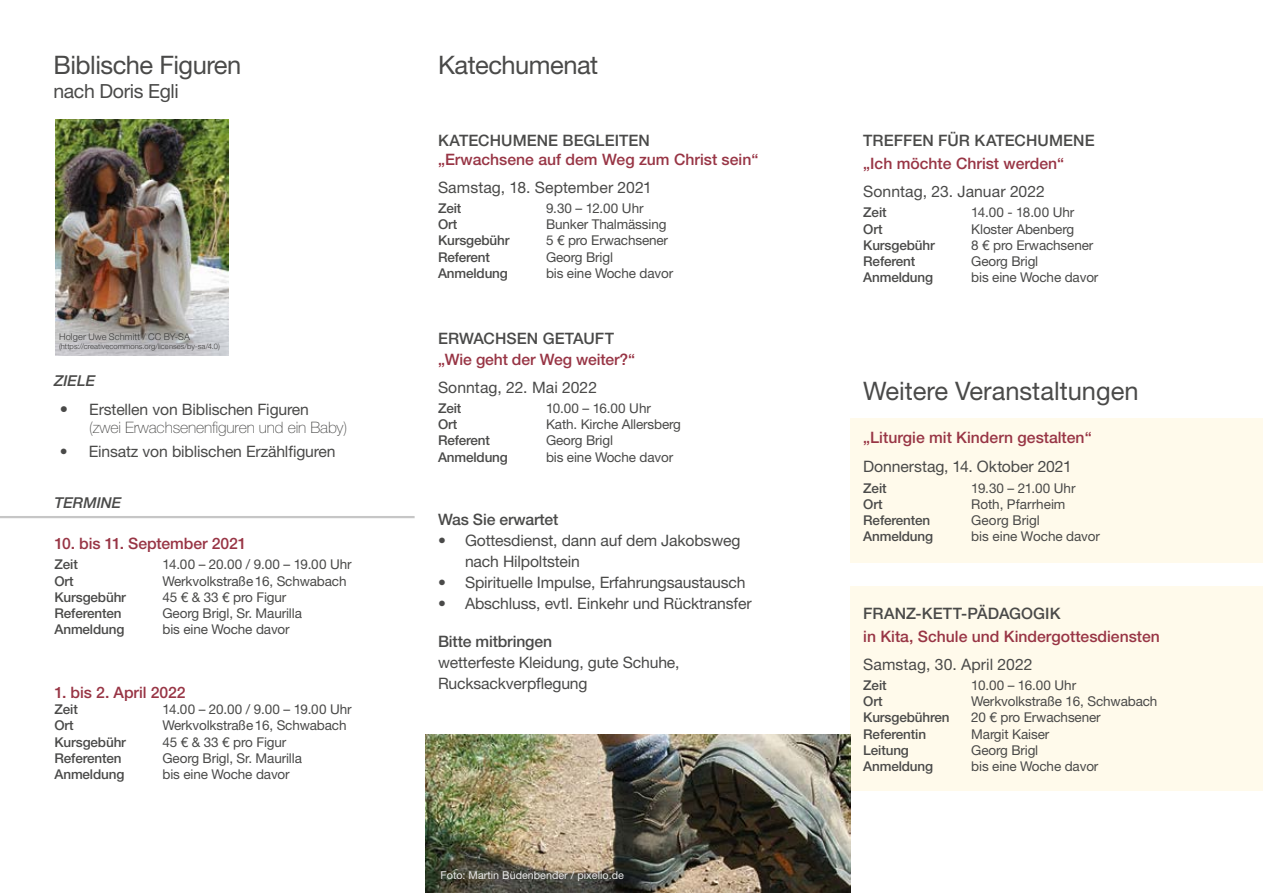
<style>
.page{position:relative;width:1263px;height:893px;background:#fff}
.page>*{position:absolute;margin:0;border:0;box-sizing:border-box;transform-origin:0 0}
.t1{font:25.5px "Helvetica Neue LT";letter-spacing:-.02em;color:#4a4a49}
.t2{font:25.5px "Helvetica Neue LT";color:#4a4a49}
.t3{font:19.5px "Helvetica Neue LT";letter-spacing:-.02em;color:#4a4a49}
.t4{font:15.75px/21px "Helvetica Neue LT";letter-spacing:-.01em;color:#4a4a49}
.t5{font:500 15.75px "Helvetica Neue LT";color:#983545}
.t6{font:500 15.75px "Helvetica Neue LT";color:#4a4a49}
.t7{font:100 15.75px/18.9px "Helvetica Neue LT";letter-spacing:-.01em;color:#4a4a49}
.t8{font:italic 500 15px "Helvetica Neue LT";color:#4a4a49}
.t9{font:13.5px "Helvetica Neue LT";letter-spacing:-.01em;color:#4a4a49}
.t10{font:500 13.5px "Helvetica Neue LT";letter-spacing:-.01em;color:#4a4a49}
.t11{font:10.8px "Helvetica Neue LT";color:#e9e9e9}
.t12{font:300 9.3px "Helvetica Neue LT";letter-spacing:.01em;color:#3c3c3b}
.t13{font:300 7.5px "Helvetica Neue LT";letter-spacing:.01em;color:#3c3c3b}
.s1{font-weight:700;font-style:italic;font-size:16.5px}
.s2{font-weight:400}
</style>
<div class="page">
<div style="left:850px;top:418px;width:413px;height:144px;background:#fffaeb"></div>
<div style="left:850px;top:587px;width:413px;height:204px;background:#fffaeb"></div>
<img style="left:55px;top:120px;width:173px;height:235px">
<hr style="left:0;top:516px;width:415px;height:2px;background:#c6c6c6">
<img style="left:425px;top:735px;width:425px;height:158px">
<h1 class="t1" style="left:53px;top:50px;width:189px">Biblische Figuren</h1>
<h2 class="t3" style="left:53px;top:79px;width:127px">nach Doris Egli</h2>
<p class="t12" style="left:59px;top:331px;width:133px">Holger Uwe Schmitt / CC BY-SA</p>
<p class="t13" style="left:59px;top:341px;width:162px">(https://creativecommons.org/licenses/by-sa/4.0)</p>
<p class="t8" style="left:54px;top:372px;width:43px">ZIELE</p>
<p class="t7" style="left:89px;top:399px;width:259px;text-indent:-30px"><span class="s1">•</span> <span class="s2">Erstellen von Biblischen Figuren<br></span>(zwei Erwachsenenfiguren und ein Baby)</p>
<p class="t4" style="left:60px;top:440px;width:277px">• Einsatz von biblischen Erzählfiguren</p>
<p class="t8" style="left:55px;top:494px;width:68px">TERMINE</p>
<p class="t5" style="left:55px;top:534px;width:193px">10. bis 11. September 2021</p>
<p class="t10" style="left:55px;top:556px;width:25px">Zeit</p>
<p class="t9" style="left:163px;top:556px;width:191px">14.00 – 20.00 / 9.00 – 19.00 Uhr</p>
<p class="t10" style="left:55px;top:573px;width:21px">Ort</p>
<p class="t9" style="left:163px;top:573px;width:186px">Werkvolkstraße16, Schwabach</p>
<p class="t10" style="left:55px;top:589px;width:73px">Kursgebühr</p>
<p class="t9" style="left:163px;top:589px;width:125px">45 € &amp; 33 € pro Figur</p>
<p class="t10" style="left:55px;top:605px;width:69px">Referenten</p>
<p class="t9" style="left:163px;top:605px;width:141px">Georg Brigl, Sr. Maurilla</p>
<p class="t10" style="left:55px;top:621px;width:71px">Anmeldung</p>
<p class="t9" style="left:163px;top:621px;width:129px">bis eine Woche davor</p>
<p class="t5" style="left:55px;top:683px;width:133px">1. bis 2. April 2022</p>
<p class="t10" style="left:55px;top:701px;width:25px">Zeit</p>
<p class="t9" style="left:163px;top:701px;width:191px">14.00 – 20.00 / 9.00 – 19.00 Uhr</p>
<p class="t10" style="left:55px;top:718px;width:21px">Ort</p>
<p class="t9" style="left:163px;top:718px;width:186px">Werkvolkstraße16, Schwabach</p>
<p class="t10" style="left:55px;top:734px;width:73px">Kursgebühr</p>
<p class="t9" style="left:163px;top:734px;width:125px">45 € &amp; 33 € pro Figur</p>
<p class="t10" style="left:55px;top:750px;width:69px">Referenten</p>
<p class="t9" style="left:163px;top:750px;width:141px">Georg Brigl, Sr. Maurilla</p>
<p class="t10" style="left:55px;top:766px;width:71px">Anmeldung</p>
<p class="t9" style="left:163px;top:766px;width:129px">bis eine Woche davor</p>
<h1 class="t1" style="left:438px;top:50px;width:162px">Katechumenat</h1>
<p class="t6" style="left:438px;top:131px;width:213px">KATECHUMENE BEGLEITEN</p>
<p class="t5" style="left:438px;top:150px;width:322px">„Erwachsene auf dem Weg zum Christ sein“</p>
<p class="t4" style="left:438px;top:176px;width:216px">Samstag, 18. September 2021</p>
<p class="t10" style="left:438px;top:200px;width:25px">Zeit</p>
<p class="t9" style="left:546px;top:200px;width:99px">9.30 – 12.00 Uhr</p>
<p class="t10" style="left:438px;top:216px;width:21px">Ort</p>
<p class="t9" style="left:546px;top:216px;width:122px">Bunker Thalmässing</p>
<p class="t10" style="left:438px;top:233px;width:73px">Kursgebühr</p>
<p class="t9" style="left:546px;top:233px;width:124px">5 € pro Erwachsener</p>
<p class="t10" style="left:438px;top:249px;width:54px">Referent</p>
<p class="t9" style="left:546px;top:249px;width:68px">Georg Brigl</p>
<p class="t10" style="left:438px;top:265px;width:71px">Anmeldung</p>
<p class="t9" style="left:546px;top:265px;width:129px">bis eine Woche davor</p>
<p class="t6" style="left:438px;top:329px;width:178px">ERWACHSEN GETAUFT</p>
<p class="t5" style="left:438px;top:350px;width:199px">„Wie geht der Weg weiter?“</p>
<p class="t4" style="left:438px;top:376px;width:161px">Sonntag, 22. Mai 2022</p>
<p class="t10" style="left:438px;top:400px;width:25px">Zeit</p>
<p class="t9" style="left:546px;top:400px;width:106px">10.00 – 16.00 Uhr</p>
<p class="t10" style="left:438px;top:416px;width:21px">Ort</p>
<p class="t9" style="left:546px;top:416px;width:136px">Kath. Kirche Allersberg</p>
<p class="t10" style="left:438px;top:433px;width:54px">Referent</p>
<p class="t9" style="left:546px;top:433px;width:68px">Georg Brigl</p>
<p class="t10" style="left:438px;top:449px;width:71px">Anmeldung</p>
<p class="t9" style="left:546px;top:449px;width:129px">bis eine Woche davor</p>
<p class="t6" style="left:438px;top:510px;width:122px">Was Sie erwartet</p>
<p class="t4" style="left:465px;top:529px;width:277px;text-indent:-27px">• Gottesdienst, dann auf dem Jakobsweg nach Hilpoltstein</p>
<p class="t4" style="left:438px;top:571px;width:309px">• Spirituelle Impulse, Erfahrungsaustausch</p>
<p class="t4" style="left:438px;top:592px;width:315px">• Abschluss, evtl. Einkehr und Rücktransfer</p>
<p class="t6" style="left:438px;top:632px;width:116px">Bitte mitbringen</p>
<p class="t4" style="left:438px;top:651px;width:243px">wetterfeste Kleidung, gute Schuhe,<br>Rucksackverpflegung</p>
<p class="t11" style="left:441px;top:868px;width:185px">Foto: Martin Büdenbender / pixelio.de</p>
<p class="t6" style="left:863px;top:131px;width:233px">TREFFEN FÜR KATECHUMENE</p>
<p class="t5" style="left:863px;top:154px;width:203px">„Ich möchte Christ werden“</p>
<p class="t4" style="left:863px;top:181px;width:183px">Sonntag, 23. Januar 2022</p>
<p class="t10" style="left:863px;top:204px;width:25px">Zeit</p>
<p class="t9" style="left:971px;top:204px;width:105px">14.00 - 18.00 Uhr</p>
<p class="t10" style="left:863px;top:221px;width:21px">Ort</p>
<p class="t9" style="left:971px;top:221px;width:104px">Kloster Abenberg</p>
<p class="t10" style="left:863px;top:237px;width:73px">Kursgebühr</p>
<p class="t9" style="left:971px;top:237px;width:124px">8 € pro Erwachsener</p>
<p class="t10" style="left:863px;top:253px;width:54px">Referent</p>
<p class="t9" style="left:971px;top:253px;width:69px">Georg Brigl</p>
<p class="t10" style="left:863px;top:269px;width:71px">Anmeldung</p>
<p class="t9" style="left:971px;top:269px;width:129px">bis eine Woche davor</p>
<h1 class="t2" style="left:863px;top:375px;width:277px">Weitere Veranstaltungen</h1>
<p class="t5" style="left:863px;top:428px;width:230px">„Liturgie mit Kindern gestalten“</p>
<p class="t4" style="left:863px;top:456px;width:210px">Donnerstag, 14. Oktober 2021</p>
<p class="t10" style="left:863px;top:480px;width:25px">Zeit</p>
<p class="t9" style="left:971px;top:480px;width:106px">19.30 – 21.00 Uhr</p>
<p class="t10" style="left:863px;top:496px;width:21px">Ort</p>
<p class="t9" style="left:971px;top:496px;width:96px">Roth, Pfarrheim</p>
<p class="t10" style="left:863px;top:512px;width:69px">Referenten</p>
<p class="t9" style="left:971px;top:512px;width:70px">Georg Brigl</p>
<p class="t10" style="left:863px;top:528px;width:71px">Anmeldung</p>
<p class="t9" style="left:971px;top:528px;width:130px">bis eine Woche davor</p>
<p class="t6" style="left:863px;top:604px;width:199px">FRANZ-KETT-PÄDAGOGIK</p>
<p class="t5" style="left:863px;top:627px;width:298px">in Kita, Schule und Kindergottesdiensten</p>
<p class="t4" style="left:863px;top:653px;width:171px">Samstag, 30. April 2022</p>
<p class="t10" style="left:863px;top:677px;width:25px">Zeit</p>
<p class="t9" style="left:971px;top:677px;width:106px">10.00 – 16.00 Uhr</p>
<p class="t10" style="left:863px;top:693px;width:21px">Ort</p>
<p class="t9" style="left:971px;top:693px;width:188px">Werkvolkstraße 16, Schwabach</p>
<p class="t10" style="left:863px;top:710px;width:88px">Kursgebühren</p>
<p class="t9" style="left:971px;top:710px;width:131px">20 € pro Erwachsener</p>
<p class="t10" style="left:863px;top:726px;width:64px">Referentin</p>
<p class="t9" style="left:971px;top:726px;width:80px">Margit Kaiser</p>
<p class="t10" style="left:863px;top:742px;width:47px">Leitung</p>
<p class="t9" style="left:971px;top:742px;width:68px">Georg Brigl</p>
<p class="t10" style="left:863px;top:758px;width:71px">Anmeldung</p>
<p class="t9" style="left:971px;top:758px;width:129px">bis eine Woche davor</p>
</div>
